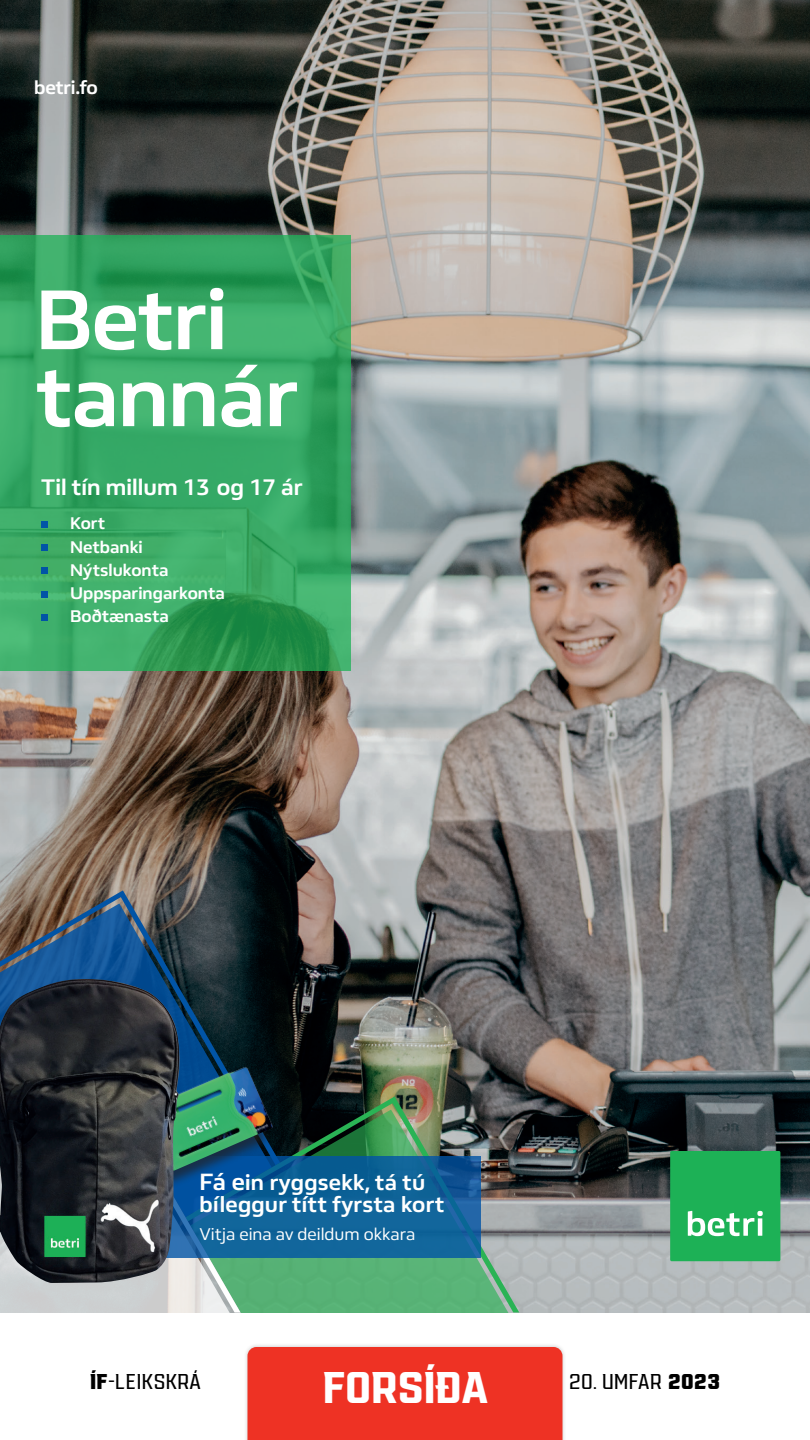
<style>
.page{position:relative;width:810px;height:1440px;background:#fff}
.page>*{position:absolute;margin:0;border:0;box-sizing:border-box;transform-origin:0 0}
.t1{font:700 87.15px/76.9px "FS Hackney";letter-spacing:-.01em;color:#fff}
.t2{font:700 46.5px "Redzone";color:#fff}
.t3{font:700 23.25px "FS Hackney";color:#fff}
.t4{font:700 22.65px/22.6px "FS Hackney";letter-spacing:.01em;color:#fff}
.t5{font:300 22.5px "Redzone";letter-spacing:.02em;color:#000}
.t6{font:700 19.42px "FS Hackney";letter-spacing:-.01em;color:#fff}
.t7{font:17.62px "FS Hackney";color:#fff}
.t8{font:700 17.4px/23.2px "FS Hackney";color:#fff}
.s1{font-size:24.3px}
.s2{font-weight:900}
</style>
<div class="page">
<img style="left:0;top:0;width:810px;height:1312px">
<div style="left:670px;top:1151px;width:110px;height:110px;background:#1db156;border-radius:2px"></div>
<svg style="left:688px;top:1211px;width:75px;height:25px"></svg>
<svg style="left:0;top:890px;width:280px;height:165px;background:#454441"></svg>
<svg style="left:0;top:903px;width:272px;height:152px;background:#254055"></svg>
<svg style="left:289px;top:1097px;width:230px;height:13px;background:#3c4639"></svg>
<img style="left:289px;top:1110px;width:310px;height:202px">
<svg style="left:0;top:1055px;width:289px;height:257px;background:#a3bfae"></svg>
<svg style="left:0;top:236px;width:351px;height:435px;background:#38a965"></svg>
<div style="left:41px;top:521px;width:7px;height:7px;background:#0154a6"></div>
<div style="left:41px;top:544px;width:7px;height:7px;background:#0154a6"></div>
<div style="left:41px;top:567px;width:7px;height:7px;background:#0154a6"></div>
<div style="left:41px;top:591px;width:7px;height:6px;background:#0154a6"></div>
<div style="left:41px;top:614px;width:7px;height:7px;background:#0154a6"></div>
<svg style="left:180px;top:1157px;width:300px;height:101px;background:#0f6199"></svg>
<div style="left:131px;top:1073px;width:141px;height:119px;background:#231f20;opacity:.68"></div>
<img style="left:180px;top:1055px;width:102px;height:117px">
<img style="left:0;top:979px;width:180px;height:304px">
<div style="left:243px;top:1343px;width:324px;height:97px;background:#000;opacity:.2"></div>
<div style="left:248px;top:1347px;width:314px;height:93px;background:#ee3224"></div>
<p class="t6" style="left:34px;top:74px;width:65px">betri.fo</p>
<h1 class="t1" style="left:36px;top:278px;width:265px">Betri tannár</h1>
<h3 class="t3" style="left:41px;top:472px;width:263px">Til tín millum 13 og 17 ár</h3>
<p class="t8" style="left:70px;top:511px;width:156px">Kort<br>Netbanki<br>Nýtslukonta<br>Uppsparingarkonta<br>Boðtænasta</p>
<h3 class="t4" style="left:200px;top:1170px;width:247px"><span class="s1">Fá e</span>in ryggsekk, tá tú bíleggur títt fyrsta kort</h3>
<p class="t7" style="left:200px;top:1222px;width:217px">Vitja eina av deildum okkara</p>
<h2 class="t2" style="left:323px;top:1363px;width:167px">FORSÍÐA</h2>
<p class="t5" style="left:90px;top:1370px;width:113px"><span class="s2">ÍF</span>-LEIKSKRÁ</p>
<p class="t5" style="left:569px;top:1370px;width:152px">20. UMFAR <span class="s2">2023</span></p>
</div>
